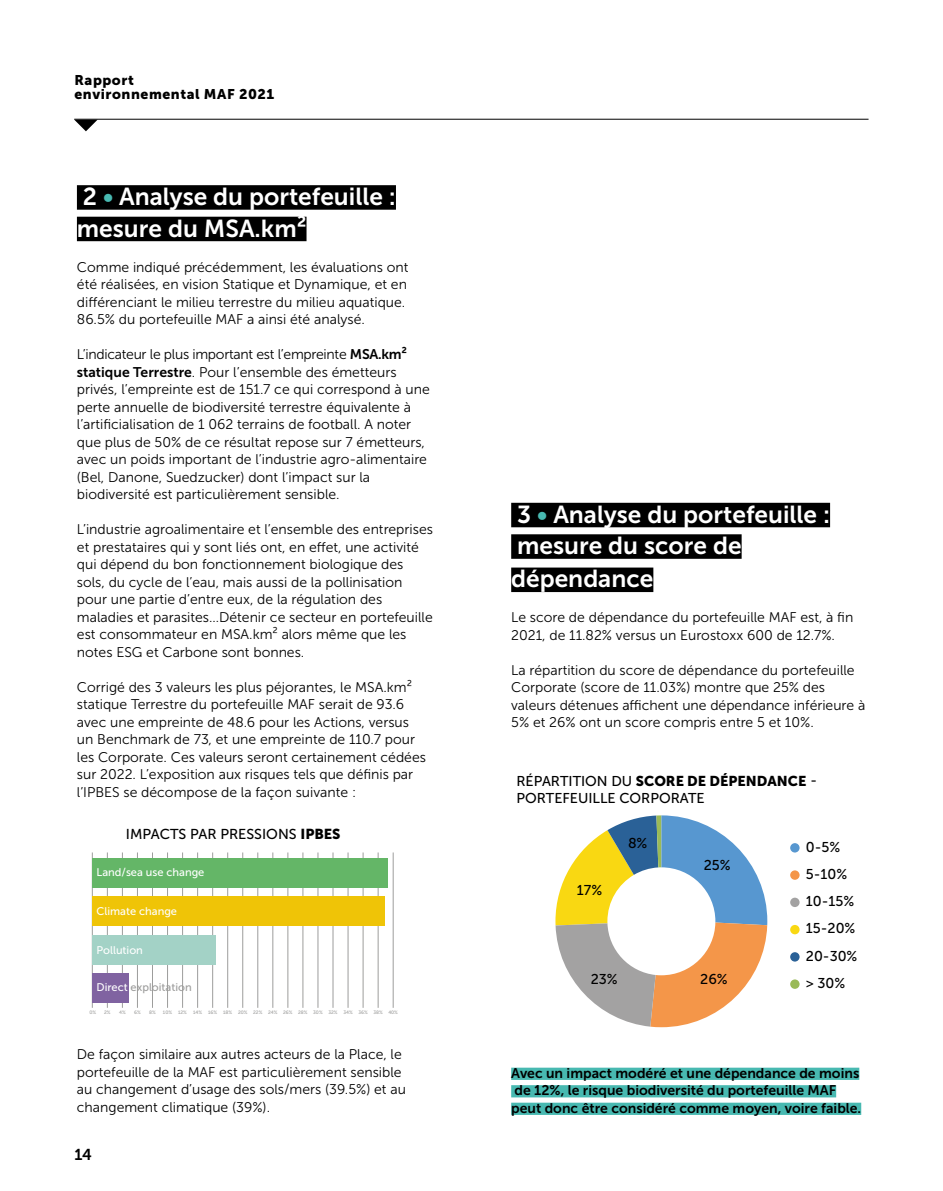
<style>
.page{position:relative;width:943px;height:1191px;background:#fff}
.page>*{position:absolute;margin:0;border:0;box-sizing:border-box;transform-origin:0 0}
.t1{font:24.5px/32.4px "Museo Sans 700";color:#fff}
.t2{font:15.75px "Museo Sans 700";color:#000}
.t3{font:14.35px "Museo Sans 500";color:#000}
.t4{font:14.17px/27.3px "Museo Sans 500";color:#000}
.t5{font:14.17px "Museo Sans 900";color:#000}
.t6{font:14px/17.5px "Museo Sans 300";color:#000}
.t7{font:14px/17.5px "Museo Sans 700";color:#000}
.t8{font:14px/14px "Museo Sans 900";letter-spacing:.04em;color:#000}
.t9{font:11.03px "Museo Sans 500";color:#fff}
.t10{font:11.03px "Museo Sans 500";color:#9d9d9c}
.t11{font:4.9px "Museo Sans 500";color:#9d9d9c}
.s1{color:#48b9b1}
.s2{font-family:"Museo Sans 700"}
.s3{font-family:"Museo Sans 900"}
.s4{color:#fff}
.s5{font-family:"Museo Sans 500"}
</style>
<div class="page">
<div style="left:77px;top:185px;width:319px;height:25px;background:#000"></div>
<div style="left:77px;top:217px;width:229px;height:24px;background:#000"></div>
<div style="left:511px;top:503px;width:319px;height:24px;background:#000"></div>
<div style="left:511px;top:534px;width:230px;height:25px;background:#000"></div>
<div style="left:511px;top:567px;width:142px;height:25px;background:#000"></div>
<div style="left:511px;top:1067px;width:348px;height:13px;background:#48b9b1"></div>
<div style="left:511px;top:1085px;width:325px;height:12px;background:#48b9b1"></div>
<div style="left:511px;top:1102px;width:350px;height:13px;background:#48b9b1"></div>
<hr style="left:74px;top:119px;width:794px;height:1px;background:#000">
<svg style="left:74px;top:120px;width:23px;height:11px"></svg>
<hr style="left:92px;top:852px;width:1px;height:155px;background:#9d9d9c">
<hr style="left:107px;top:852px;width:1px;height:155px;background:#9d9d9c">
<hr style="left:122px;top:852px;width:1px;height:155px;background:#9d9d9c">
<hr style="left:137px;top:852px;width:1px;height:155px;background:#9d9d9c">
<hr style="left:152px;top:852px;width:1px;height:155px;background:#9d9d9c">
<hr style="left:167px;top:852px;width:1px;height:155px;background:#9d9d9c">
<hr style="left:182px;top:852px;width:1px;height:155px;background:#9d9d9c">
<hr style="left:197px;top:852px;width:1px;height:155px;background:#9d9d9c">
<hr style="left:212px;top:852px;width:1px;height:155px;background:#9d9d9c">
<hr style="left:227px;top:852px;width:1px;height:155px;background:#9d9d9c">
<hr style="left:242px;top:852px;width:1px;height:155px;background:#9d9d9c">
<hr style="left:257px;top:852px;width:1px;height:155px;background:#9d9d9c">
<hr style="left:272px;top:852px;width:1px;height:155px;background:#9d9d9c">
<hr style="left:287px;top:852px;width:1px;height:155px;background:#9d9d9c">
<hr style="left:302px;top:852px;width:1px;height:155px;background:#9d9d9c">
<hr style="left:318px;top:852px;width:1px;height:155px;background:#9d9d9c">
<hr style="left:333px;top:852px;width:1px;height:155px;background:#9d9d9c">
<hr style="left:348px;top:852px;width:1px;height:155px;background:#9d9d9c">
<hr style="left:363px;top:852px;width:1px;height:155px;background:#9d9d9c">
<hr style="left:378px;top:852px;width:1px;height:155px;background:#9d9d9c">
<hr style="left:393px;top:852px;width:1px;height:155px;background:#9d9d9c">
<div style="left:92px;top:858px;width:296px;height:29px;background:#64b667"></div>
<div style="left:92px;top:896px;width:292px;height:30px;background:#efc407"></div>
<div style="left:92px;top:935px;width:123px;height:29px;background:#a3d2c6"></div>
<div style="left:92px;top:973px;width:37px;height:30px;background:#8063a1"></div>
<div style="left:790px;top:843px;width:9px;height:9px;background:#5797d0;border-radius:50%"></div>
<div style="left:790px;top:870px;width:9px;height:9px;background:#f49649;border-radius:50%"></div>
<div style="left:790px;top:897px;width:9px;height:10px;background:#a3a2a2;border-radius:50%"></div>
<div style="left:790px;top:925px;width:9px;height:9px;background:#f9d812;border-radius:50%"></div>
<div style="left:790px;top:952px;width:9px;height:9px;background:#2a6197;border-radius:50%"></div>
<div style="left:790px;top:979px;width:9px;height:9px;background:#9aba58;border-radius:50%"></div>
<svg style="left:555px;top:815px;width:212px;height:212px"></svg>
<p class="t8" style="left:74px;top:73px;width:201px">Rapport<br>environnemental MAF 2021</p>
<h1 class="t1" style="left:77px;top:181px;width:320px;line-height:31.5px">2 <span class="s1">•</span> Analyse du portefeuille : mesure du MSA.km²</h1>
<p class="t6" style="left:77px;top:258px;width:333px">Comme indiqué précédemment, les évaluations ont été réalisées, en vision Statique et Dynamique, et en différenciant le milieu terrestre du milieu aquatique.<br>86.5% du portefeuille MAF a ainsi été analysé.</p>
<p class="t6" style="left:77px;top:346px;width:354px">L’indicateur le plus important est l’empreinte <span class="s2">MSA.km² statique Terrestre</span>. Pour l’ensemble des émetteurs privés, l’empreinte est de 151.7 ce qui correspond à une perte annuelle de biodiversité terrestre équivalente à l’artificialisation de 1 062 terrains de football. A noter que plus de 50% de ce résultat repose sur 7 émetteurs, avec un poids important de l’industrie agro-alimentaire (Bel, Danone, Suedzucker) dont l’impact sur la biodiversité est particulièrement sensible.</p>
<p class="t6" style="left:77px;top:521px;width:357px">L’industrie agroalimentaire et l’ensemble des entreprises et prestataires qui y sont liés ont, en effet, une activité qui dépend du bon fonctionnement biologique des sols, du cycle de l’eau, mais aussi de la pollinisation pour une partie d’entre eux, de la régulation des maladies et parasites…Détenir ce secteur en portefeuille est consommateur en MSA.km² alors même que les notes ESG et Carbone sont bonnes.</p>
<p class="t6" style="left:77px;top:678px;width:350px">Corrigé des 3 valeurs les plus péjorantes, le MSA.km² statique Terrestre du portefeuille MAF serait de 93.6 avec une empreinte de 48.6 pour les Actions, versus un Benchmark de 73, et une empreinte de 110.7 pour les Corporate. Ces valeurs seront certainement cédées sur 2022. L’exposition aux risques tels que définis par l’IPBES se décompose de la façon suivante :</p>
<p class="t3" style="left:126px;top:826px;width:216px">IMPACTS PAR PRESSIONS <span class="s3">IPBES</span></p>
<p class="t9" style="left:96px;top:866px;width:109px">Land/sea use change</p>
<p class="t9" style="left:96px;top:905px;width:82px">Climate change</p>
<p class="t9" style="left:96px;top:944px;width:48px">Pollution</p>
<p class="t10" style="left:96px;top:981px;width:97px"><span class="s4">Direct</span> exploitation</p>
<p class="t11" style="left:89px;top:1009px;width:8px">0%</p>
<p class="t11" style="left:104px;top:1009px;width:8px">2%</p>
<p class="t11" style="left:119px;top:1009px;width:8px">4%</p>
<p class="t11" style="left:134px;top:1009px;width:8px">6%</p>
<p class="t11" style="left:149px;top:1009px;width:8px">8%</p>
<p class="t11" style="left:163px;top:1009px;width:26px">10% 12%</p>
<p class="t11" style="left:193px;top:1009px;width:10px">14%</p>
<p class="t11" style="left:208px;top:1009px;width:191px">16% 18% 20% 22% 24% 26% 28% 30% 32% 34% 36% 38% 40%</p>
<p class="t6" style="left:77px;top:1046px;width:330px">De façon similaire aux autres acteurs de la Place, le portefeuille de la MAF est particulièrement sensible au changement d’usage des sols/mers (39.5%) et au changement climatique (39%).</p>
<p class="t2" style="left:74px;top:1145px;width:19px">14</p>
<h1 class="t1" style="left:511px;top:498px;width:320px">3 <span class="s1">•</span> Analyse du portefeuille : mesure du score de dépendance</h1>
<p class="t6" style="left:511px;top:609px;width:343px">Le score de dépendance du portefeuille MAF est, à fin<br>2021, de 11.82% versus un Eurostoxx 600 de 12.7%.</p>
<p class="t6" style="left:511px;top:661px;width:355px">La répartition du score de dépendance du portefeuille Corporate (score de 11.03%) montre que 25% des valeurs détenues affichent une dépendance inférieure à 5% et 26% ont un score compris entre 5 et 10%.</p>
<p class="t5" style="left:516px;top:773px;width:302px"><span class="s5">RÉPARTITION DU</span> SCORE DE DÉPENDANCE <span class="s5">-</span></p>
<p class="t4" style="left:516px;top:785px;width:190px">PORTEFEUILLE CORPORATE</p>
<p class="t4" style="left:806px;top:833px;width:53px">0-5%<br>5-10%<br>10-15%<br>15-20%<br>20-30% &gt; 30%</p>
<p class="t4" style="left:628px;top:829px;width:21px">8%</p>
<p class="t4" style="left:703px;top:852px;width:28px">25%</p>
<p class="t4" style="left:577px;top:876px;width:27px">17%</p>
<p class="t4" style="left:590px;top:965px;width:29px">23%</p>
<p class="t4" style="left:700px;top:965px;width:29px">26%</p>
<p class="t7" style="left:511px;top:1064px;width:351px">Avec un impact modéré et une dépendance de moins de 12%, le risque biodiversité du portefeuille MAF peut donc être considéré comme moyen, voire faible.</p>
</div>
